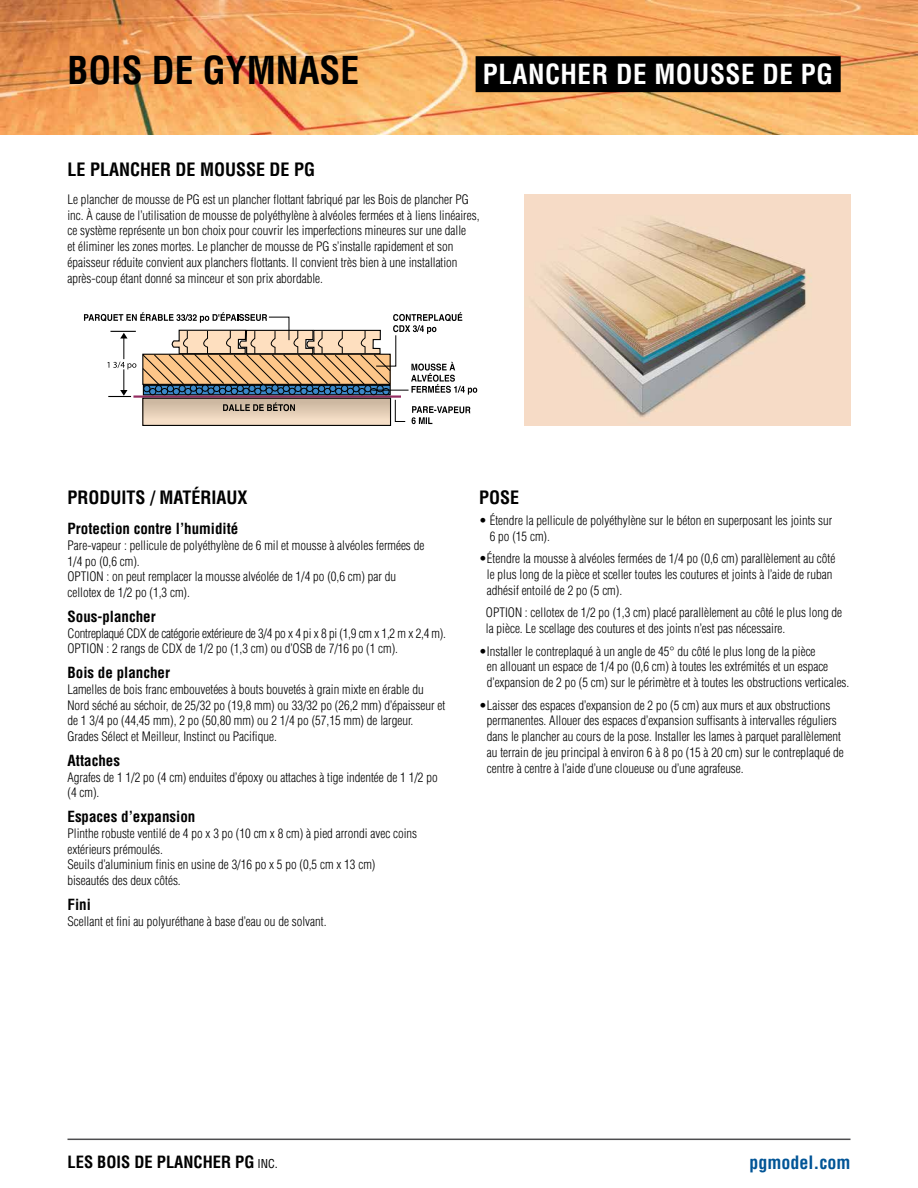
<style>
.page{position:relative;width:918px;height:1188px;background:#fff}
.page>*{position:absolute;margin:0;border:0;box-sizing:border-box;transform-origin:0 0}
.t1{font:700 condensed 37.5px "Helvetica";color:#000}
.t2{font:700 condensed 27px "Helvetica";letter-spacing:.02em;color:#fff}
.t3{font:700 condensed 18px "Helvetica";color:#000}
.t4{font:700 condensed 18px "Helvetica";color:#005496}
.t5{font:700 condensed 16.5px "Helvetica";color:#000}
.t6{font:700 condensed 15px "Helvetica";color:#000}
.t7{font:300 condensed 12.75px/15.8px "Helvetica";color:#000}
.t8{font:300 condensed 12.75px/15.8px "Helvetica";letter-spacing:-.02em;color:#000}
.s1{font-weight:400;font-size:12px}
</style>
<div class="page">
<hr style="left:68px;top:1139px;width:782px;height:1px;background:#4d4d4f">
<img style="left:0;top:0;width:918px;height:135px">
<div style="left:476px;top:56px;width:365px;height:36px;background:#000"></div>
<img style="left:525px;top:194px;width:325px;height:232px">
<svg style="left:84px;top:312px;width:393px;height:114px"></svg>
<h1 class="t1" style="left:68px;top:47px;width:293px">BOIS DE GYMNASE</h1>
<h2 class="t2" style="left:483px;top:57px;width:351px">PLANCHER DE MOUSSE DE PG</h2>
<h3 class="t3" style="left:68px;top:158px;width:249px">LE PLANCHER DE MOUSSE DE PG</h3>
<p class="t7" style="left:68px;top:191px;width:414px">Le plancher de mousse de PG est un plancher flottant fabriqué par les Bois de plancher PG inc. À cause de l’utilisation de mousse de polyéthylène à alvéoles fermées et à liens linéaires, ce système représente un bon choix pour couvrir les imperfections mineures sur une dalle<br>et éliminer les zones mortes. Le plancher de mousse de PG s’installe rapidement et son épaisseur réduite convient aux planchers flottants. Il convient très bien à une installation après-coup étant donné sa minceur et son prix abordable.</p>
<h3 class="t3" style="left:68px;top:486px;width:182px">PRODUITS / MATÉRIAUX</h3>
<p class="t6" style="left:68px;top:519px;width:172px">Protection contre l’humidité</p>
<p class="t7" style="left:68px;top:537px;width:358px">Pare-vapeur : pellicule de polyéthylène de 6 mil et mousse à alvéoles fermées de 1/4 po (0,6 cm).<br>OPTION : on peut remplacer la mousse alvéolée de 1/4 po (0,6 cm) par du cellotex de 1/2 po (1,3 cm).</p>
<p class="t6" style="left:68px;top:607px;width:90px">Sous-plancher</p>
<p class="t8" style="left:68px;top:625px;width:380px">Contreplaqué CDX de catégorie extérieure de 3/4 po x 4 pi x 8 pi (1,9 cm x 1,2 m x 2,4 m).<br>OPTION : 2 rangs de CDX de 1/2 po (1,3 cm) ou d’OSB de 7/16 po (1 cm).</p>
<p class="t6" style="left:68px;top:663px;width:104px">Bois de plancher</p>
<p class="t7" style="left:68px;top:681px;width:379px">Lamelles de bois franc embouvetées à bouts bouvetés à grain mixte en érable du Nord séché au séchoir, de 25/32 po (19,8 mm) ou 33/32 po (26,2 mm) d’épaisseur et de 1 3/4 po (44,45 mm), 2 po (50,80 mm) ou 2 1/4 po (57,15 mm) de largeur.<br>Grades Sélect et Meilleur, Instinct ou Pacifique.</p>
<p class="t6" style="left:68px;top:751px;width:54px">Attaches</p>
<p class="t7" style="left:68px;top:769px;width:372px">Agrafes de 1 1/2 po (4 cm) enduites d’époxy ou attaches à tige indentée de 1 1/2 po (4 cm).</p>
<p class="t6" style="left:68px;top:807px;width:129px">Espaces d’expansion</p>
<p class="t7" style="left:68px;top:825px;width:351px">Plinthe robuste ventilé de 4 po x 3 po (10 cm x 8 cm) à pied arrondi avec coins extérieurs prémoulés.<br>Seuils d’aluminium finis en usine de 3/16 po x 5 po (0,5 cm x 13 cm) biseautés des deux côtés.</p>
<p class="t6" style="left:68px;top:895px;width:25px">Fini</p>
<p class="t7" style="left:68px;top:913px;width:261px">Scellant et fini au polyuréthane à base d’eau ou de solvant.</p>
<h3 class="t3" style="left:479px;top:486px;width:42px">POSE</h3>
<p class="t7" style="left:490px;top:513px;width:344px;text-indent:-11px">• Étendre la pellicule de polyéthylène sur le béton en superposant les joints sur<br>6 po (15 cm).</p>
<p class="t7" style="left:487px;top:551px;width:350px;text-indent:-8px">•Étendre la mousse à alvéoles fermées de 1/4 po (0,6 cm) parallèlement au côté le plus long de la pièce et sceller toutes les coutures et joints à l’aide de ruban adhésif entoilé de 2 po (5 cm).</p>
<p class="t7" style="left:486px;top:605px;width:358px">OPTION : cellotex de 1/2 po (1,3 cm) placé parallèlement au côté le plus long de la pièce. Le scellage des coutures et des joints n’est pas nécessaire.</p>
<p class="t7" style="left:487px;top:643px;width:364px;text-indent:-8px">•Installer le contreplaqué à un angle de 45° du côté le plus long de la pièce<br>en allouant un espace de 1/4 po (0,6 cm) à toutes les extrémités et un espace d’expansion de 2 po (5 cm) sur le périmètre et à toutes les obstructions verticales.</p>
<p class="t7" style="left:487px;top:697px;width:358px;text-indent:-8px">•Laisser des espaces d’expansion de 2 po (5 cm) aux murs et aux obstructions permanentes. Allouer des espaces d’expansion suffisants à intervalles réguliers dans le plancher au cours de la pose. Installer les lames à parquet parallèlement au terrain de jeu principal à environ 6 à 8 po (15 à 20 cm) sur le contreplaqué de centre à centre à l’aide d’une cloueuse ou d’une agrafeuse.</p>
<p class="t5" style="left:68px;top:1151px;width:212px">LES BOIS DE PLANCHER PG <span class="s1">INC.</span></p>
<h3 class="t4" style="left:750px;top:1151px;width:102px">pgmodel.com</h3>
</div>
